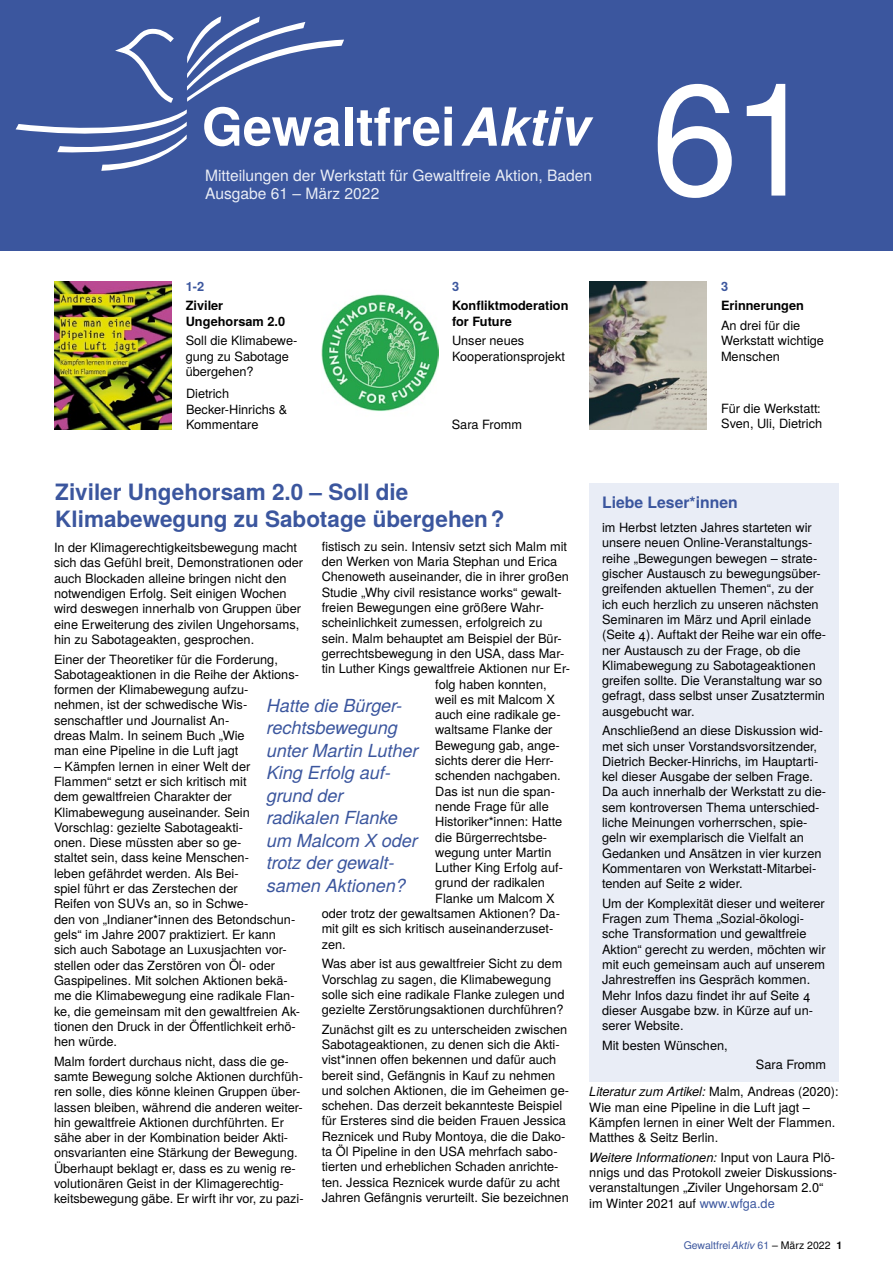
<style>
.page{position:relative;width:893px;height:1263px;background:#fff}
.page>*{position:absolute;margin:0;border:0;box-sizing:border-box;transform-origin:0 0}
.t1{font:157.5px "Te X Gyre Heros";color:#fff}
.t2{font:700 52.5px "Te X Gyre Heros";color:#fff}
.t3{font:700 22.5px/27px "Te X Gyre Heros";color:#3b569e}
.t4{font:italic 18px/22.5px "Te X Gyre Heros";color:#3b569e}
.t5{font:700 15.75px "Te X Gyre Heros";color:#3b569e}
.t6{font:15.6px/18px "Te X Gyre Heros";color:#e9edf6}
.t7{font:12.75px/15.3px "Te X Gyre Heros";color:#000}
.t8{font:700 12.75px/15.3px "Te X Gyre Heros";color:#000}
.t9{font:700 12.75px "Te X Gyre Heros";color:#3b569e}
.t10{font:10.5px "Te X Gyre Heros";color:#3b569e}
.s1{font-style:italic}
.s2{color:#3b569e}
.s3{color:#000}
.s4{font-weight:700;color:#000}
</style>
<div class="page">
<div style="left:0;top:0;width:893px;height:250px;background:#3b569e"></div>
<svg style="left:16px;top:16px;width:328px;height:155px"></svg>
<div style="left:589px;top:483px;width:250px;height:599px;background:#e9edf6"></div>
<img style="left:54px;top:281px;width:117px;height:148px">
<img style="left:322px;top:294px;width:116px;height:118px">
<img style="left:590px;top:282px;width:116px;height:147px">
<h2 class="t2" style="left:202px;top:87px;width:390px">Gewaltfrei <span class="s1">Aktiv</span></h2>
<p class="t6" style="left:205px;top:165px;width:389px">Mitteilungen der Werkstatt für Gewaltfreie Aktion, Baden<br>Ausgabe 61 – März 2022</p>
<p class="t9" style="left:186px;top:276px;width:20px">1-2</p>
<p class="t8" style="left:186px;top:298px;width:101px">Ziviler<br>Ungehorsam 2.0</p>
<p class="t7" style="left:186px;top:332px;width:113px">Soll die Klimabewe&shy;gung zu Sabotage übergehen?</p>
<p class="t7" style="left:186px;top:385px;width:103px">Dietrich<br>Becker-Hinrichs &amp;<br>Kommentare</p>
<p class="t9" style="left:452px;top:276px;width:9px">3</p>
<p class="t8" style="left:452px;top:298px;width:118px">Konfliktmoderation for Future</p>
<p class="t7" style="left:452px;top:332px;width:114px">Unser neues<br>Kooperationsprojekt</p>
<p class="t7" style="left:452px;top:415px;width:72px">Sara Fromm</p>
<h1 class="t1" style="left:651px;top:15px;width:169px">61</h1>
<p class="t9" style="left:721px;top:276px;width:9px">3</p>
<p class="t8" style="left:721px;top:298px;width:85px">Erinnerungen</p>
<p class="t7" style="left:721px;top:317px;width:104px">An drei für die<br>Werkstatt wichtige<br>Menschen</p>
<p class="t7" style="left:721px;top:400px;width:102px">Für die Werkstatt:<br>Sven, Uli, Dietrich</p>
<h3 class="t3" style="left:55px;top:478px;width:451px">Ziviler Ungehorsam 2.0 – Soll die<br>Klimabewegung zu Sabotage übergehen ?</h3>
<p class="t7" style="left:54px;top:539px;width:251px">In der Klimagerechtigkeitsbewegung macht sich das Gefühl breit, Demonstratio-nen oder auch Blockaden alleine bringen nicht den notwendigen Erfolg. Seit einigen Wochen wird deswegen innerhalb von Grup-pen über eine Erweiterung des zivilen Unge-horsams, hin zu Sabotageakten, gespro-chen.</p>
<p class="t7" style="left:54px;top:650px;width:246px">Einer der Theoretiker für die Forderung, Sabo-tage-aktionen in die Reihe der Aktions&shy;formen der Klimabewe-gung aufzu&shy;nehmen, ist der schwe-di-sche Wis&shy;senschaftler und Journalist An-<br>dreas Malm. In seinem Buch „Wie<br>man eine Pipeline in die Luft jagt</p>
<p class="t7" style="left:54px;top:757px;width:248px">– Kämpfen lernen in einer Welt der Flammen“ setzt er sich kritisch mit<br>dem gewaltfreien Charakter der Klimabewegung aus-einander. Sein Vorschlag: gezielte Sabotageakti-<br>onen. Diese müssten aber so ge-<br>staltet sein, dass keine Menschen-<br>leben gefährdet werden. Als Bei-<br>spiel führt er das Zerstechen der<br>Reifen von SUVs an, so in Schwe-<br>den von „Indianer*innen des Betondschun&shy;gels“ im Jahre 2007 praktiziert. Er kann sich auch Sabotage an Luxusjachten vor&shy;stellen oder das Zerstören von Öl- oder Gaspipe-lines. Mit solchen Aktionen bekä&shy;me die Klimabewegung eine radikale Flan&shy;ke, die gemeinsam mit den gewaltfreien Ak&shy;tionen den Druck in der Öffentlichkeit erhö&shy;hen würde.</p>
<p class="t7" style="left:54px;top:1052px;width:250px">Malm fordert durchaus nicht, dass die ge&shy;samte Bewegung solche Aktionen durchfüh&shy;ren solle, dies könne kleinen Gruppen über&shy;lassen bleiben, während die anderen weiter&shy;hin gewaltfreie Aktionen durchführten. Er sähe aber in der Kombination beider Akti&shy;onsvarianten eine Stärkung der Bewegung.<br>Überhaupt beklagt er, dass es zu wenig re&shy;vo-lu-tio-nären Geist in der Klimagerechtig&shy;keits-be-we-gung gäbe. Er wirft ihr vor, zu pazi-</p>
<p class="t7" style="left:322px;top:538px;width:247px">fis-tisch zu sein. Intensiv setzt sich Malm mit</p>
<p class="t7" style="left:322px;top:553px;width:237px">den Werken von Maria Stephan und Erica</p>
<p class="t7" style="left:322px;top:568px;width:249px">Chenoweth auseinander, die in ihrer großen</p>
<p class="t7" style="left:322px;top:583px;width:242px">Studie „Why civil resistance works“ gewalt-</p>
<p class="t7" style="left:322px;top:599px;width:224px">freien Bewegungen eine größere Wahr-</p>
<p class="t7" style="left:322px;top:614px;width:222px">scheinlichkeit zumessen, erfolgreich zu</p>
<p class="t7" style="left:322px;top:629px;width:241px">sein. Malm behauptet am Beispiel der Bür-</p>
<p class="t7" style="left:322px;top:645px;width:244px">gerrechtsbewegung in den USA, dass Mar-</p>
<p class="t7" style="left:322px;top:660px;width:250px">tin Luther Kings gewaltfreie Aktionen nur Er-</p>
<p class="t7" style="left:435px;top:675px;width:113px">folg haben konnten,</p>
<p class="t7" style="left:435px;top:691px;width:121px">weil es mit Malcom X</p>
<p class="t7" style="left:435px;top:706px;width:127px">auch eine radikale ge-</p>
<p class="t7" style="left:435px;top:721px;width:119px">waltsame Flanke der</p>
<p class="t7" style="left:435px;top:736px;width:126px">Bewegung gab, ange-</p>
<p class="t7" style="left:435px;top:752px;width:120px">sichts derer die Herr-</p>
<p class="t7" style="left:435px;top:767px;width:127px">schenden nachgaben.</p>
<p class="t7" style="left:435px;top:782px;width:121px">Das ist nun die span-</p>
<p class="t7" style="left:435px;top:798px;width:115px">nende Frage für alle</p>
<p class="t7" style="left:435px;top:813px;width:128px">Historiker*innen: Hatte</p>
<p class="t7" style="left:435px;top:828px;width:112px">die Bürgerrechtsbe-</p>
<p class="t7" style="left:435px;top:844px;width:118px">wegung unter Martin</p>
<p class="t7" style="left:435px;top:859px;width:129px">Luther King Erfolg auf-</p>
<p class="t7" style="left:435px;top:874px;width:111px">grund der radikalen</p>
<p class="t7" style="left:435px;top:889px;width:121px">Flanke um Malcom X</p>
<p class="t7" style="left:322px;top:905px;width:240px">oder trotz der gewaltsamen Aktionen? Da-</p>
<p class="t7" style="left:322px;top:920px;width:233px">mit gilt es sich kritisch auseinanderzuset-</p>
<p class="t7" style="left:322px;top:935px;width:26px">zen.</p>
<p class="t7" style="left:322px;top:955px;width:244px">Was aber ist aus gewaltfreier Sicht zu dem Vorschlag zu sagen, die Klimabewegung solle sich eine radikale Flanke zulegen und gezielte Zerstörungsaktionen durchführen?</p>
<p class="t7" style="left:322px;top:1020px;width:249px">Zunächst gilt es zu unterscheiden zwischen Sabotageaktionen, zu denen sich die Akti&shy;vist*innen offen bekennen und dafür auch bereit sind, Gefängnis in Kauf zu nehmen und solchen Aktionen, die im Gehei-men ge&shy;schehen. Das derzeit bekannteste Beispiel für Ersteres sind die beiden Frauen Jessica Reznicek und Ruby Montoya, die die Dako&shy;ta Öl Pipeline in den USA mehrfach sabo&shy;tierten und erheblichen Schaden anrichte&shy;ten. Jessica Reznicek wurde dafür zu acht Jahren Gefängnis verurteilt. Sie bezeichnen</p>
<h3 class="t4" style="left:267px;top:693px;width:153px">Hatte die Bürger&shy;rechtsbewegung unter Martin Luther<br>King Erfolg auf&shy;grund der radikalen Flanke um Malcom X oder trotz der gewalt&shy;samen Aktionen?</h3>
<p class="t5" style="left:602px;top:491px;width:137px">Liebe Leser*innen</p>
<p class="t7" style="left:602px;top:519px;width:224px">im Herbst letzten Jahres starteten wir unsere neuen Online-Veranstaltungs&shy;reihe „Bewegungen bewegen – strate&shy;gischer Austausch zu bewegungsüber&shy;greifenden aktuellen Themen“, zu der ich euch herzlich zu unseren nächsten Seminaren im März und April einlade (Seite 4). Auftakt der Reihe war ein offe&shy;ner Austausch zu der Frage, ob die Klimabewegung zu Sabotageaktionen greifen sollte. Die Veranstaltung war so gefragt, dass selbst unser Zusatztermin ausgebucht war.</p>
<p class="t7" style="left:602px;top:722px;width:226px">Anschließend an diese Diskussion wid&shy;met sich unser Vorstandsvorsitzender, Dietrich Becker-Hinrichs, im Hauptarti&shy;kel dieser Ausgabe der selben Frage.<br>Da auch innerhalb der Werkstatt zu die&shy;sem kontroversen Thema unterschied&shy;liche Meinungen vorherrschen, spie&shy;geln wir exemplarisch die Vielfalt an Gedanken und Ansätzen in vier kurzen Kommentaren von Werkstatt-Mitarbei&shy;tenden auf Seite 2 wider.</p>
<p class="t7" style="left:602px;top:895px;width:225px">Um der Komplexität dieser und weiterer Fragen zum Thema „Sozial-ökologi&shy;sche Transformation und gewaltfreie Aktion“ gerecht zu werden, möchten wir mit euch gemeinsam auch auf unserem Jahrestreffen ins Gespräch kommen.<br>Mehr Infos dazu findet ihr auf Seite 4 dieser Ausgabe bzw. in Kürze auf un&shy;serer Website.</p>
<p class="t7" style="left:602px;top:1037px;width:127px">Mit besten Wünschen,</p>
<p class="t7" style="left:756px;top:1056px;width:72px">Sara Fromm</p>
<p class="t7" style="left:589px;top:1083px;width:251px"><span class="s1">Literatur zum Artikel:</span> Malm, Andreas (2020):<br>Wie man eine Pipeline in die Luft jagt – Kämpfen lernen in einer Welt der Flammen.<br>Matthes &amp; Seitz Berlin.</p>
<p class="t7" style="left:589px;top:1149px;width:249px"><span class="s1">Weitere Informationen:</span> Input von Laura Plö&shy;nnigs und das Protokoll zweier Diskussions&shy;veranstaltungen „Ziviler Ungehorsam 2.0“ im Winter 2021 auf <span class="s2">www.wfga.de</span></p>
<p class="t10" style="left:684px;top:1236px;width:160px">Gewaltfrei<span class="s1">Aktiv</span> 61 <span class="s3">– März 2022</span> <span class="s4">1</span></p>
</div>
